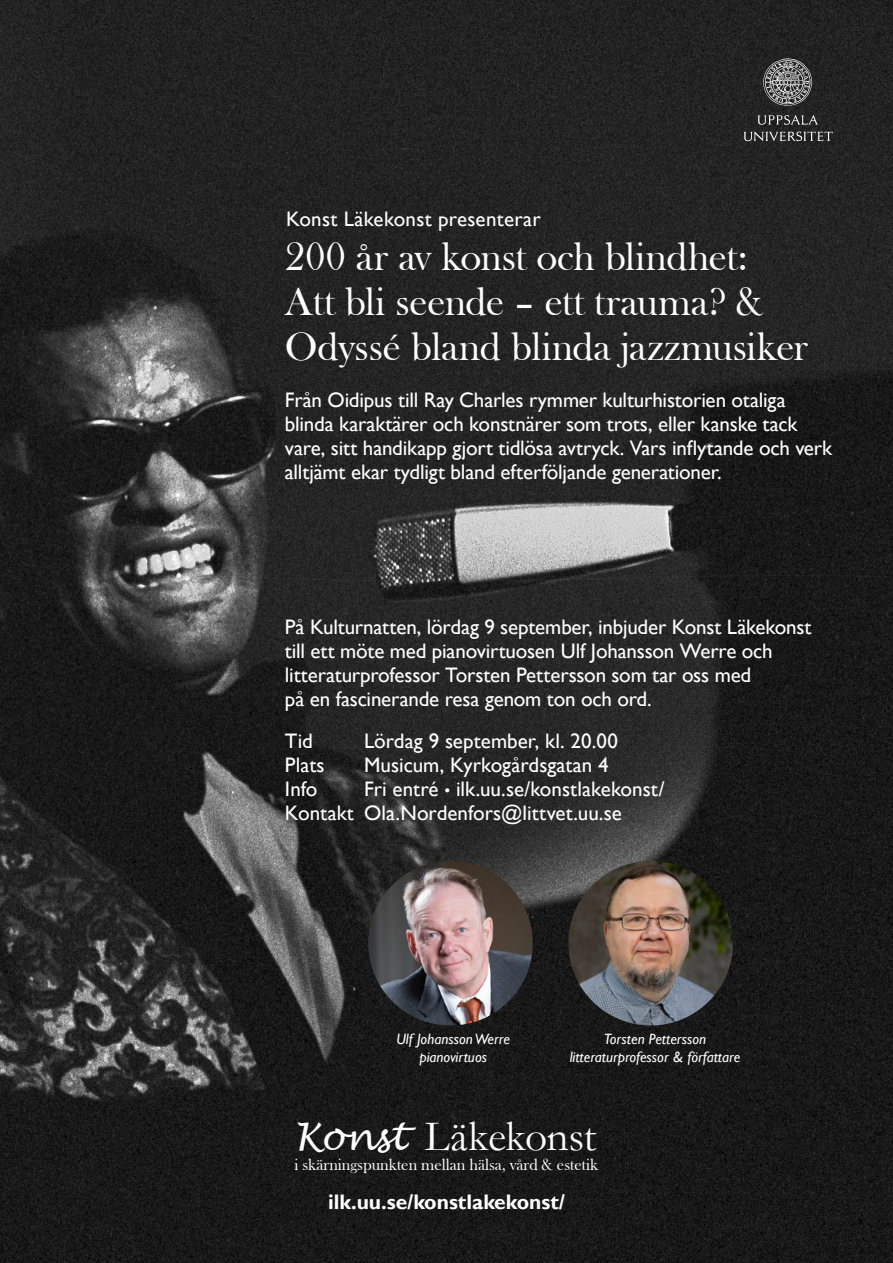
<style>
.page{position:relative;width:893px;height:1263px;background:#fff}
.page>*{position:absolute;margin:0;border:0;box-sizing:border-box;transform-origin:0 0}
.H{font:43.5px "Garamond";letter-spacing:-.015em;color:#fff}
._3A__Brödtext{font:40.5px/45px "Bask Old Face";letter-spacing:-.005em;color:#fff}
.H-2{font:italic 37.5px "Lucida Handwriting";letter-spacing:-.02em;color:#fff}
._3A__Brödtext-2{font:21px/24px "Gill Sans";letter-spacing:-.005em;color:#fff}
.t1{font:700 21px "Gill Sans";color:#fff}
.t2{font:16.5px "Bask Old Face";color:#fff}
.t3{font:italic 15px/18px "Gill Sans";color:#fff;text-align:center}
.s1{font-size:16.5px}
</style>
<div class="page">
<img style="left:0;top:0;width:893px;height:1263px">
<svg style="left:758px;top:115px;width:60px;height:10px"></svg>
<svg style="left:744px;top:131px;width:89px;height:10px"></svg>
<svg style="left:763px;top:58px;width:49px;height:48px;background:#656565"></svg>
<img style="left:368px;top:861px;width:165px;height:164px;border-radius:82px">
<img style="left:568px;top:861px;width:165px;height:164px;border-radius:82px">
<p class="_3A__Brödtext-2" style="left:286px;top:207px;width:256px">Konst Läkekonst presenterar</p>
<p class="_3A__Brödtext" style="left:285px;top:235px;width:525px">200 år av konst och blindhet:<br>Att bli seende – ett trauma? &amp;<br>Odyssé bland blinda jazzmusiker</p>
<p class="_3A__Brödtext-2" style="left:285px;top:388px;width:549px">Från Oidipus till Ray Charles rymmer kulturhistorien otaliga blinda karaktärer och konstnärer som trots, eller kanske tack vare, sitt handikapp gjort tidlösa avtryck. Vars inflytande och verk alltjämt ekar tydligt bland efterföljande generationer.</p>
<p class="_3A__Brödtext-2" style="left:285px;top:616px;width:528px">På Kulturnatten, lördag 9 september, inbjuder Konst Läkekonst till ett möte med pianovirtuosen Ulf Johansson Werre och litteraturprofessor Torsten Pettersson som tar oss med<br>på en fascinerande resa genom ton och ord.</p>
<p class="_3A__Brödtext-2" style="left:285px;top:729px;width:70px">Tid<br>Plats<br>Info<br>Kontakt</p>
<p class="_3A__Brödtext-2" style="left:364px;top:729px;width:302px">Lördag 9 september, kl. 20.00<br>Musicum, Kyrkogårdsgatan 4<br>Fri entré <span class="s1">•</span> ilk.uu.se/konstlakekonst/<br>Ola.Nordenfors@littvet.uu.se</p>
<p class="t3" style="left:396px;top:1030px;width:115px">Ulf Johansson Werre</p>
<p class="t3" style="left:419px;top:1048px;width:69px">pianovirtuos</p>
<p class="t3" style="left:570px;top:1030px;width:172px">Torsten Pettersson litteraturprofessor &amp; författare</p>
<p class="H-2" style="left:295px;top:1114px;width:113px">Konst</p>
<p class="H" style="left:425px;top:1107px;width:173px">Läkekonst</p>
<p class="t2" style="left:295px;top:1155px;width:305px">i skärningspunkten mellan hälsa, vård &amp; estetik</p>
<p class="t1" style="left:328px;top:1189px;width:238px">ilk.uu.se/konstlakekonst/</p>
</div>
